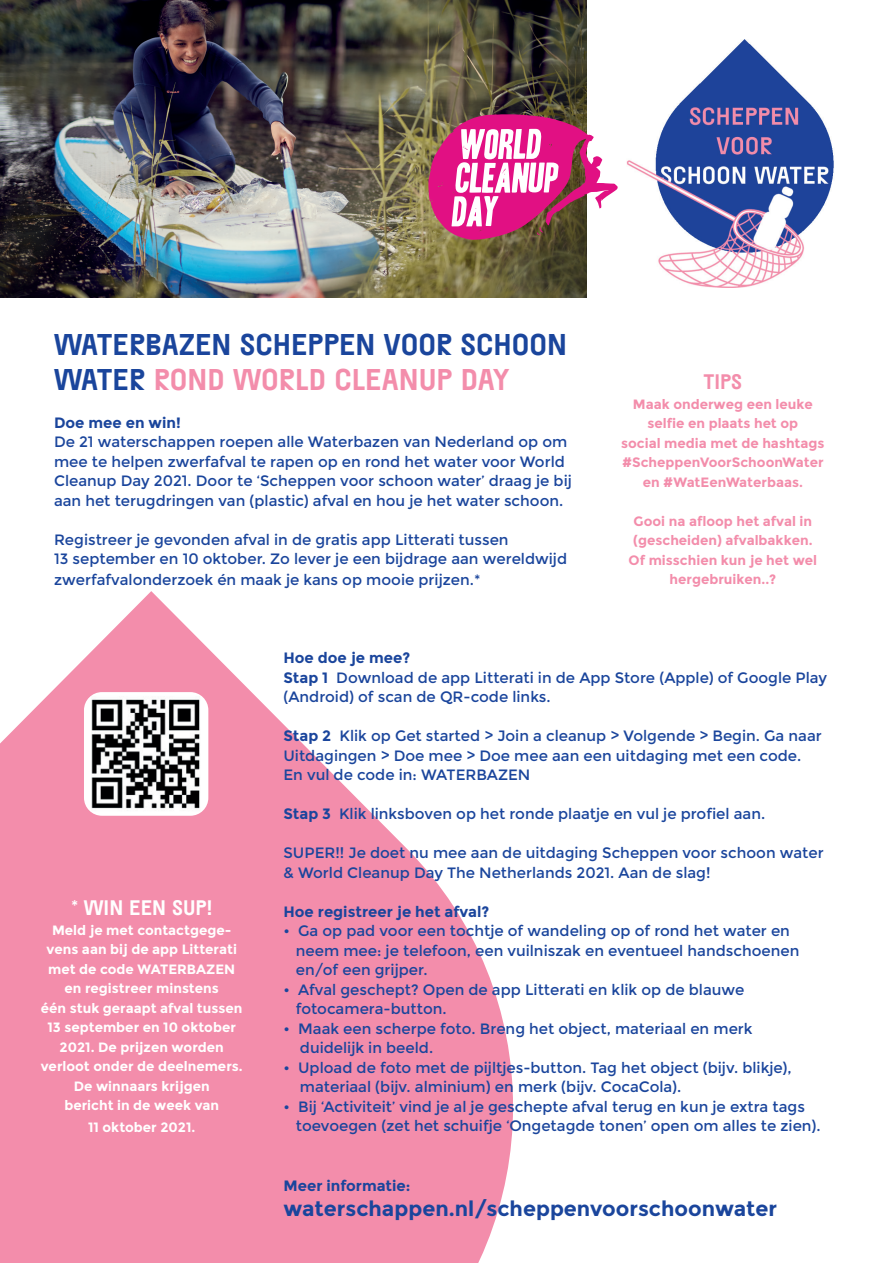
<style>
.page{position:relative;width:893px;height:1263px;background:#fff}
.page>*{position:absolute;margin:0;border:0;box-sizing:border-box;transform-origin:0 0}
.t1{font:700 30px/34.5px "Separat";color:#1a459c}
.t2{font:700 21px "Montserrat";color:#1a459c}
.t3{font:700 21px "Separat";color:#fff}
.t4{font:700 21px "Separat";color:#f38dab}
.t5{font:15px/19.5px "Montserrat";color:#1a459c}
.t6{font:700 15px "Montserrat";color:#1a459c}
.t7{font:700 13.5px/19.5px "Montserrat";color:#fff;text-align:center}
.t8{font:700 13.5px/19.5px "Montserrat";color:#f38dab;text-align:center}
.s1{color:#f38dab}
.s2{font-weight:700}
</style>
<div class="page">
<svg style="left:0;top:591px;width:513px;height:672px;fill:#f38dab"></svg>
<img style="left:0;top:0;width:587px;height:298px">
<img style="left:626px;top:39px;width:208px;height:248px">
<svg style="left:428px;top:114px;width:190px;height:126px"></svg>
<img style="left:84px;top:692px;width:124px;height:124px">
<h1 class="t1" style="left:54px;top:328px;width:515px">WATERBAZEN SCHEPPEN VOOR SCHOON<br>WATER <span class="s1">ROND WORLD CLEANUP DAY</span></h1>
<p class="t6" style="left:54px;top:413px;width:128px">Doe mee en win!</p>
<p class="t5" style="left:54px;top:432px;width:519px">De 21 waterschappen roepen alle Waterbazen van Nederland op om mee te helpen zwerfafval te rapen op en rond het water voor World Cleanup Day 2021. Door te ‘Scheppen voor schoon water’ draag je bij aan het terugdringen van (plastic) afval en hou je het water schoon.</p>
<p class="t5" style="left:54px;top:530px;width:515px">Registreer je gevonden afval in de gratis app Litterati tussen<br>13 september en 10 oktober. Zo lever je een bijdrage aan wereldwijd</p>
<p class="t5" style="left:54px;top:570px;width:428px">zwerfafvalonderzoek én maak je kans op mooie prijzen.*</p>
<h2 class="t4" style="left:704px;top:370px;width:40px">TIPS</h2>
<p class="t8" style="left:621px;top:394px;width:205px">Maak onderweg een leuke selfie en plaats het op<br>social media met de hashtags #ScheppenVoorSchoonWater en #WatEenWaterbaas.</p>
<p class="t8" style="left:629px;top:511px;width:190px">Gooi na afloop het afval in (gescheiden) afvalbakken.<br>Of misschien kun je het wel hergebruiken..?</p>
<h2 class="t3" style="left:71px;top:896px;width:143px">* WIN EEN SUP!</h2>
<p class="t7" style="left:41px;top:920px;width:203px">Meld je met contactgege&shy;vens aan bij de app Litterati met de code WATERBAZEN en registreer minstens<br>één stuk geraapt afval tussen<br>13 september en 10 oktober<br>2021. De prijzen worden verloot onder de deelnemers.<br>De winnaars krijgen<br>bericht in de week van</p>
<p class="t7" style="left:88px;top:1117px;width:109px">11 oktober 2021.</p>
<p class="t5" style="left:283px;top:648px;width:545px"><span class="s2">Hoe doe je mee?<br>Stap 1</span> Download de app Litterati in de App Store (Apple) of Google Play (Android) of scan de QR-code links.</p>
<p class="t5" style="left:283px;top:726px;width:540px"><span class="s2">Stap 2</span> Klik op Get started &gt; Join a cleanup &gt; Volgende &gt; Begin. Ga naar<br>Uitdagingen &gt; Doe mee &gt; Doe mee aan een uitdaging met een code.<br>En vul de code in: WATERBAZEN</p>
<p class="t5" style="left:283px;top:804px;width:483px"><span class="s2">Stap 3</span> Klik linksboven op het ronde plaatje en vul je profiel aan.</p>
<p class="t5" style="left:283px;top:843px;width:542px">SUPER!! Je doet nu mee aan de uitdaging Scheppen voor schoon water &amp; World Cleanup Day The Netherlands 2021. Aan de slag!</p>
<p class="t6" style="left:283px;top:902px;width:207px">Hoe registreer je het afval?</p>
<p class="t5" style="left:296px;top:921px;width:505px;text-indent:-12px">• Ga op pad voor een tochtje of wandeling op of rond het water en neem mee: je telefoon, een vuilniszak en eventueel handschoenen en/of een grijper.</p>
<p class="t5" style="left:296px;top:980px;width:450px;text-indent:-12px">• Afval geschept? Open de app Litterati en klik op de blauwe fotocamera-button.</p>
<p class="t5" style="left:300px;top:1019px;width:454px;text-indent:-16px">• Maak een scherpe foto. Breng het object, materiaal en merk duidelijk in beeld.</p>
<p class="t5" style="left:300px;top:1058px;width:493px;text-indent:-16px">• Upload de foto met de pijltjes-button. Tag het object (bijv. blikje), materiaal (bijv. alminium) en merk (bijv. CocaCola).</p>
<p class="t5" style="left:296px;top:1097px;width:526px;text-indent:-12px">• Bij ‘Activiteit’ vind je al je geschepte afval terug en kun je extra tags toevoegen (zet het schuifje ‘Ongetagde tonen’ open om alles te zien).</p>
<p class="t6" style="left:283px;top:1177px;width:129px">Meer informatie:</p>
<h2 class="t2" style="left:283px;top:1196px;width:495px">waterschappen.nl/scheppenvoorschoonwater</h2>
</div>
